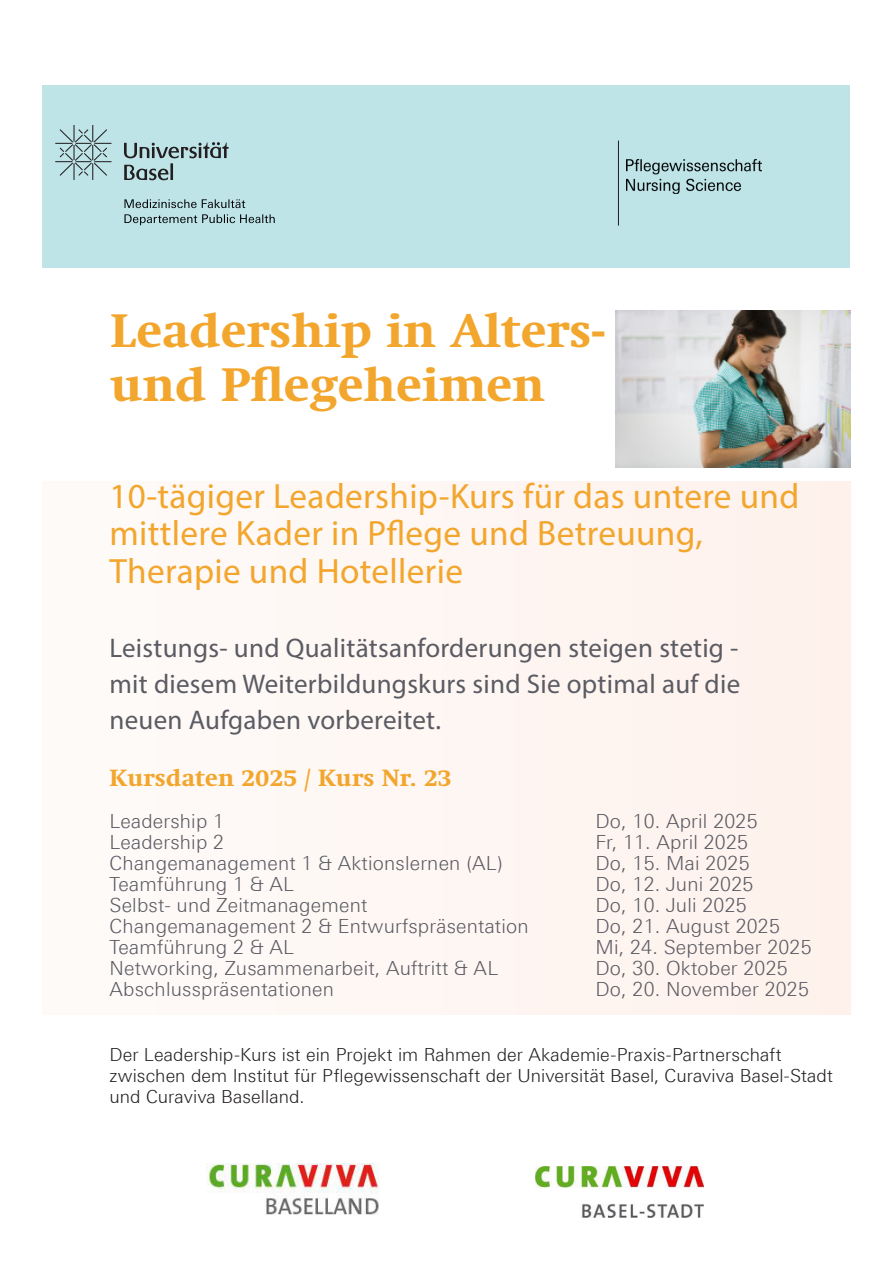
<style>
.page{position:relative;width:893px;height:1263px;background:#fff}
.page>*{position:absolute;margin:0;border:0;box-sizing:border-box;transform-origin:0 0}
.Headline_light_A4_Bro_frontcover{font:700 48px "Swift Neue LT Pro";letter-spacing:.01em;color:#f3a62d}
.Headline_1_light_A4_Bro{font:35.25px/37.8px "Myriad Pro";letter-spacing:.01em;color:#f3a62d}
.Headline_1_light_A4_Bro-2{font:27px "Myriad Pro";letter-spacing:.01em;color:#5a5b63}
.Headline_1_light_A4_Bro-3{font:700 24px "Swift Neue LT Pro";letter-spacing:.01em;color:#f3a62d}
.Headline_1_light_A4_Bro-4{font:300 19.5px "Linotype Univers 330";letter-spacing:.01em;color:#5a5b63}
.Headline_light_A4_Bro_frontcover-2{font:300 18px/21px "Linotype Univers 330";letter-spacing:.005em;color:#231f20}
</style>
<div class="page">
<div style="left:43px;top:85px;width:807px;height:183px;background:#bee4e8"></div>
<img style="left:626px;top:159px;width:135px;height:35px">
<hr style="left:618px;top:141px;width:1px;height:85px;background:#231f20">
<div style="left:43px;top:481px;width:807px;height:533px;background:#fef6f3"></div>
<img style="left:615px;top:310px;width:235px;height:158px">
<img style="left:206px;top:1164px;width:173px;height:51px">
<img style="left:536px;top:1166px;width:167px;height:52px">
<svg style="left:124px;top:199px;width:121px;height:9px"></svg>
<svg style="left:124px;top:214px;width:151px;height:11px"></svg>
<svg style="left:124px;top:142px;width:105px;height:38px"></svg>
<svg style="left:55px;top:125px;width:56px;height:55px"></svg>
<p class="Headline_light_A4_Bro_frontcover" style="left:111px;top:303px;width:496px">Leadership in Alters-</p>
<p class="Headline_light_A4_Bro_frontcover" style="left:111px;top:357px;width:436px">und Pflegeheimen</p>
<p class="Headline_1_light_A4_Bro" style="left:109px;top:476px;width:691px">10-tägiger Leadership-Kurs für das untere und mittlere Kader in Pflege und Betreuung,</p>
<p class="Headline_1_light_A4_Bro" style="left:109px;top:552px;width:355px">Therapie und Hotellerie</p>
<p class="Headline_1_light_A4_Bro-2" style="left:109px;top:631px;width:631px">Leistungs- und Qualitätsanforderungen steigen stetig -</p>
<p class="Headline_1_light_A4_Bro-2" style="left:109px;top:667px;width:632px">mit diesem Weiterbildungskurs sind Sie optimal auf die</p>
<p class="Headline_1_light_A4_Bro-2" style="left:109px;top:703px;width:333px">neuen Aufgaben vorbereitet.</p>
<p class="Headline_1_light_A4_Bro-3" style="left:109px;top:764px;width:343px">Kursdaten 2025 / Kurs Nr. 23</p>
<p class="Headline_1_light_A4_Bro-4" style="left:109px;top:810px;width:116px">Leadership 1</p>
<p class="Headline_1_light_A4_Bro-4" style="left:595px;top:810px;width:164px">Do, 10. April 2025</p>
<p class="Headline_1_light_A4_Bro-4" style="left:109px;top:831px;width:116px">Leadership 2</p>
<p class="Headline_1_light_A4_Bro-4" style="left:595px;top:831px;width:154px">Fr, 11. April 2025</p>
<p class="Headline_1_light_A4_Bro-4" style="left:109px;top:852px;width:395px">Changemanagement 1 &amp; Aktionslernen (AL)</p>
<p class="Headline_1_light_A4_Bro-4" style="left:595px;top:852px;width:156px">Do, 15. Mai 2025</p>
<p class="Headline_1_light_A4_Bro-4" style="left:109px;top:873px;width:186px">Teamführung 1 &amp; AL</p>
<p class="Headline_1_light_A4_Bro-4" style="left:595px;top:873px;width:159px">Do, 12. Juni 2025</p>
<p class="Headline_1_light_A4_Bro-4" style="left:109px;top:894px;width:259px">Selbst- und Zeitmanagement</p>
<p class="Headline_1_light_A4_Bro-4" style="left:595px;top:894px;width:153px">Do, 10. Juli 2025</p>
<p class="Headline_1_light_A4_Bro-4" style="left:109px;top:915px;width:421px">Changemanagement 2 &amp; Entwurfspräsentation</p>
<p class="Headline_1_light_A4_Bro-4" style="left:595px;top:915px;width:186px">Do, 21. August 2025</p>
<p class="Headline_1_light_A4_Bro-4" style="left:109px;top:936px;width:186px">Teamführung 2 &amp; AL</p>
<p class="Headline_1_light_A4_Bro-4" style="left:595px;top:936px;width:218px">Mi, 24. September 2025</p>
<p class="Headline_1_light_A4_Bro-4" style="left:109px;top:957px;width:390px">Networking, Zusammenarbeit, Auftritt &amp; AL</p>
<p class="Headline_1_light_A4_Bro-4" style="left:595px;top:957px;width:194px">Do, 30. Oktober 2025</p>
<p class="Headline_1_light_A4_Bro-4" style="left:109px;top:978px;width:226px">Abschlusspräsentationen</p>
<p class="Headline_1_light_A4_Bro-4" style="left:595px;top:978px;width:215px">Do, 20. November 2025</p>
<p class="Headline_light_A4_Bro_frontcover-2" style="left:109px;top:1043px;width:725px">Der Leadership-Kurs ist ein Projekt im Rahmen der Akademie-Praxis-Partnerschaft zwischen dem Institut für Pflegewissenschaft der Universität Basel, Curaviva Basel-Stadt und Curaviva Baselland.</p>
</div>
